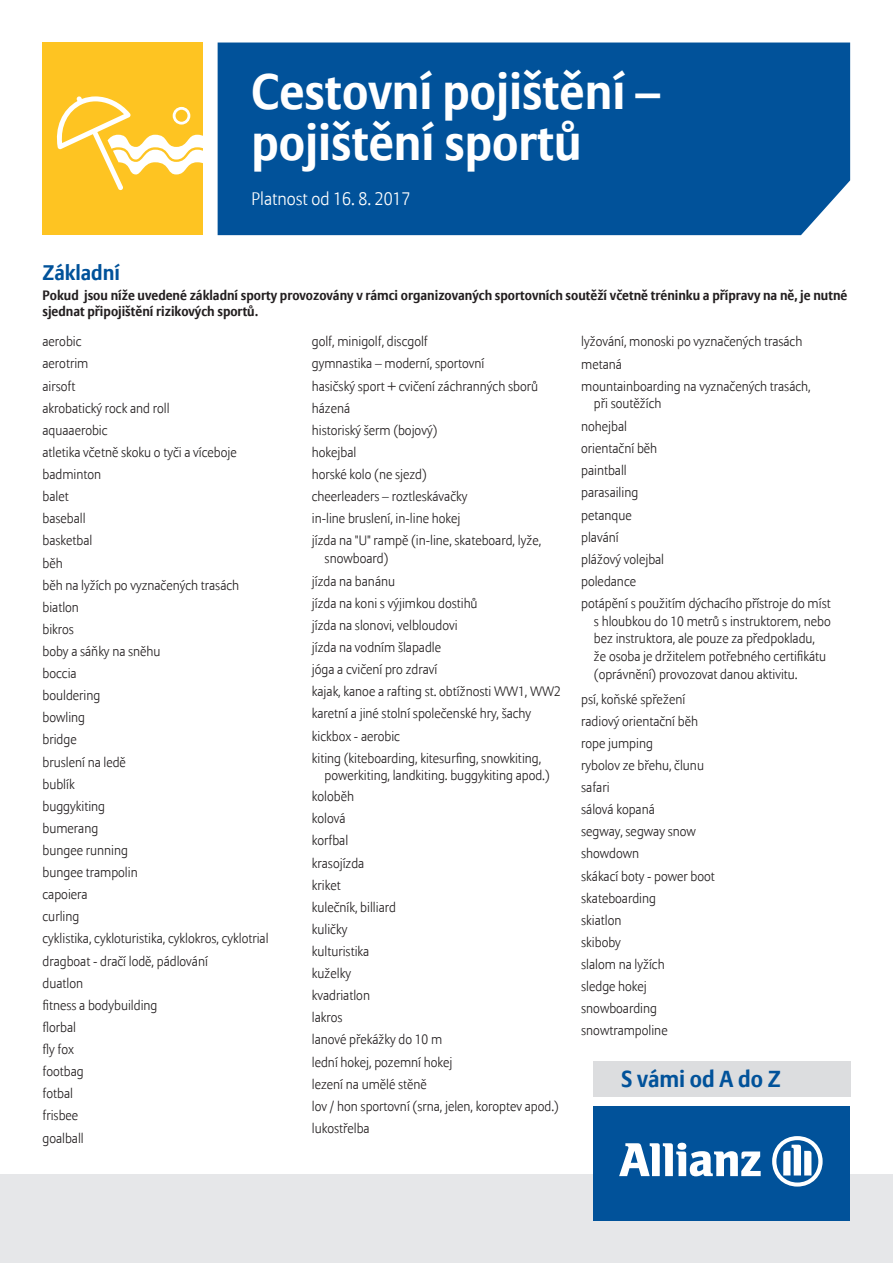
<style>
.page{position:relative;width:893px;height:1263px;background:#fff}
.page>*{position:absolute;margin:0;border:0;box-sizing:border-box;transform-origin:0 0}
.t1{font:700 49.5px/51px "Allianz Sans";color:#fff}
.t2{font:700 23.1px "Allianz Sans";color:#01529a}
.t3{font:700 21px "Allianz Sans";color:#01529a}
.t4{font:300 18px "Allianz Sans";color:#fff}
.t5{font:300 13.5px/22px "Allianz Sans";color:#231f20}
.t6{font:700 13.5px/16.2px "Allianz Sans";color:#231f20}
</style>
<div class="page">
<div style="left:0;top:1175px;width:893px;height:88px;background:#e6e7e9"></div>
<div style="left:218px;top:43px;width:632px;height:192px;background:#01529a"></div>
<div style="left:593px;top:1061px;width:257px;height:36px;background:#dcdddf"></div>
<div style="left:593px;top:1106px;width:257px;height:113px;background:#01529a"></div>
<svg style="left:619px;top:1143px;width:142px;height:33px"></svg>
<svg style="left:772px;top:1136px;width:51px;height:50px"></svg>
<div style="left:43px;top:43px;width:160px;height:192px;background:#fec422"></div>
<svg style="left:56px;top:96px;width:147px;height:94px"></svg>
<h1 class="t1" style="left:252px;top:68px;width:410px">Cestovní pojištění – pojištění sportů</h1>
<h3 class="t4" style="left:252px;top:188px;width:160px">Platnost od 16. 8. 2017</h3>
<h3 class="t3" style="left:43px;top:259px;width:79px">Základní</h3>
<p class="t6" style="left:43px;top:287px;width:806px">Pokud jsou níže uvedené základní sporty provozovány v rámci organizovaných sportovních soutěží včetně tréninku a přípravy na ně, je nutné sjednat připojištění rizikových sportů.</p>
<p class="t5" style="left:43px;top:331px;width:228px">aerobic<br>aerotrim<br>airsoft<br>akrobatický rock and roll<br>aquaaerobic<br>atletika včetně skoku o tyči a víceboje badminton<br>balet<br>baseball<br>basketbal<br>běh<br>běh na lyžích po vyznačených trasách biatlon<br>bikros<br>boby a sáňky na sněhu<br>boccia<br>bouldering<br>bowling<br>bridge<br>bruslení na ledě<br>bublík<br>buggykiting<br>bumerang<br>bungee running<br>bungee trampolin<br>capoiera<br>curling<br>cyklistika, cykloturistika, cyklokros, cyklotrial dragboat - dračí lodě, pádlování<br>duatlon<br>fitness a bodybuilding<br>florbal<br>fly fox<br>footbag<br>fotbal<br>frisbee<br>goalball</p>
<p class="t5" style="left:312px;top:331px;width:231px">golf, minigolf, discgolf<br>gymnastika – moderní, sportovní<br>hasičský sport + cvičení záchranných sborů házená<br>historiský šerm (bojový)<br>hokejbal<br>horské kolo (ne sjezd)<br>cheerleaders – roztleskávačky<br>in-line bruslení, in-line hokej<br>jízda na "U" rampě (in-line, skateboard, lyže,</p>
<p class="t5" style="left:312px;top:548px;width:251px;text-indent:13px">snowboard)<br>jízda na banánu<br>jízda na koni s výjimkou dostihů<br>jízda na slonovi, velbloudovi<br>jízda na vodním šlapadle<br>jóga a cvičení pro zdraví<br>kajak, kanoe a rafting st. obtížnosti WW1, WW2 karetní a jiné stolní společenské hry, šachy kickbox - aerobic<br>kiting (kiteboarding, kitesurfing, snowkiting,</p>
<p class="t5" style="left:312px;top:766px;width:239px;line-height:20.9px;text-indent:13px">powerkiting, landkiting. buggykiting apod.) koloběh</p>
<p class="t5" style="left:312px;top:808px;width:249px">kolová<br>korfbal<br>krasojízda<br>kriket<br>kulečník, billiard<br>kuličky<br>kulturistika<br>kuželky<br>kvadriatlon<br>lakros<br>lanové překážky do 10 m<br>lední hokej, pozemní hokej<br>lezení na umělé stěně<br>lov / hon sportovní (srna, jelen, koroptev apod.) lukostřelba</p>
<p class="t5" style="left:581px;top:331px;width:231px">lyžování, monoski po vyznačených trasách metaná<br>mountainboarding na vyznačených trasách,</p>
<p class="t5" style="left:581px;top:393px;width:251px;text-indent:13px">při soutěžích<br>nohejbal<br>orientační běh<br>paintball<br>parasailing<br>petanque<br>plavání<br>plážový volejbal<br>poledance<br>potápění s použitím dýchacího přístroje do míst</p>
<p class="t5" style="left:594px;top:613px;width:238px;line-height:17.7px">s hloubkou do 10 metrů s instruktorem, nebo bez instruktora, ale pouze za předpokladu, že osoba je držitelem potřebného certifikátu (oprávnění) provozovat danou aktivitu.</p>
<p class="t5" style="left:581px;top:688px;width:135px">psí, koňské spřežení radiový orientační běh rope jumping<br>rybolov ze břehu, člunu safari<br>sálová kopaná<br>segway, segway snow showdown<br>skákací boty - power boot skateboarding<br>skiatlon<br>skiboby<br>slalom na lyžích<br>sledge hokej snowboarding snowtrampoline</p>
<h2 class="t2" style="left:622px;top:1064px;width:161px">S vámi od A do Z</h2>
</div>
